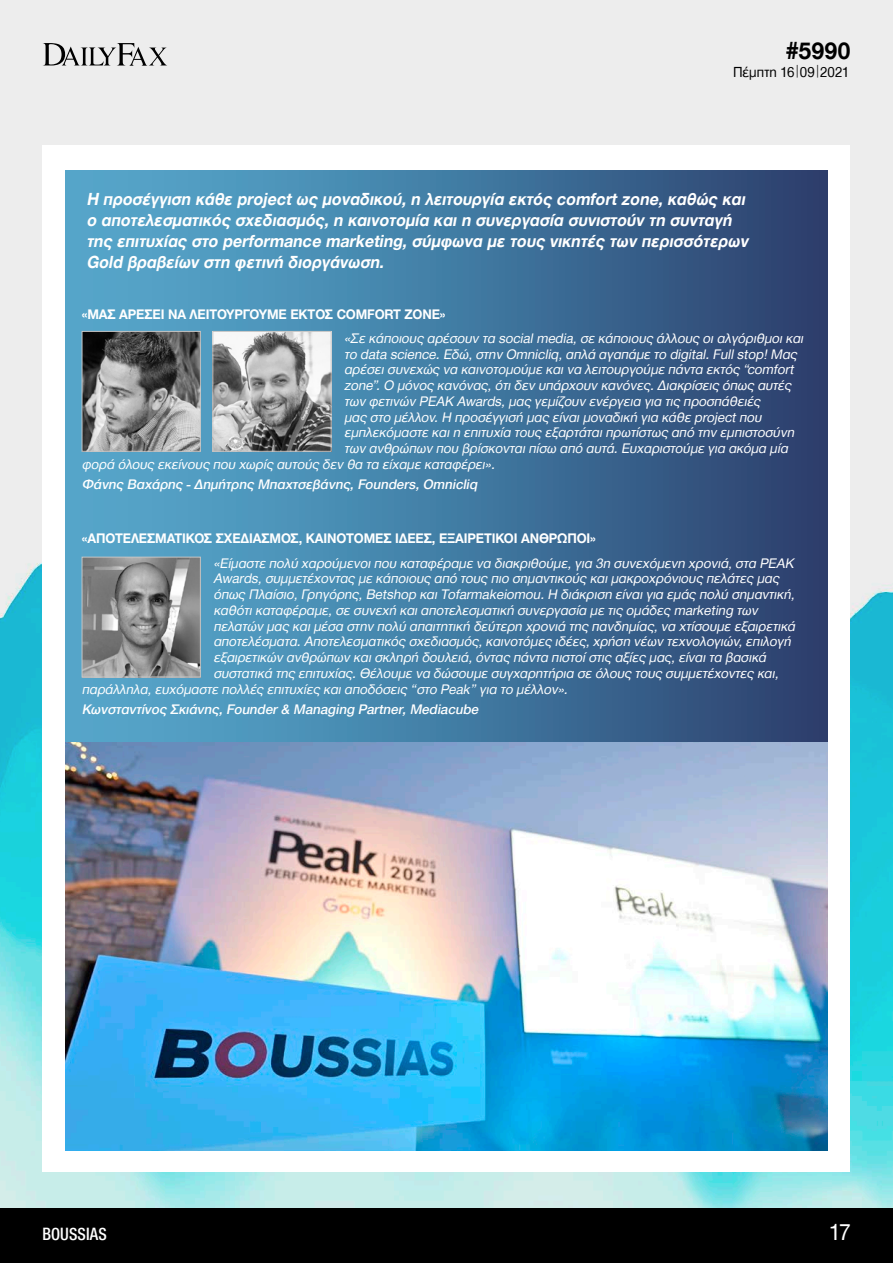
<style>
.page{position:relative;width:893px;height:1263px;background:#fff}
.page>*{position:absolute;margin:0;border:0;box-sizing:border-box;transform-origin:0 0}
.t1{font:700 25.5px "CF Helvetica";color:#000;scale:.95 1}
.t2{font:24px "CF Helvetica";color:#fff;scale:.95 1}
.t3{font:500 18.3px "CF Helvetica Cond";color:#fff;scale:.95 1}
.t4{font:italic 700 18px/21px "CF Helvetica";color:#fff;scale:.95 1}
.t5{font:15px "CF Helvetica";letter-spacing:.01em;color:#000;scale:.95 1}
.t6{font:italic 14.25px "CF Helvetica";color:#fff}
.t7{font:700 14.25px "CF Helvetica";letter-spacing:-.01em;color:#fff;scale:.96 1}
.t8{font:italic 500 14.25px "CF Helvetica";color:#fff}
</style>
<div class="page">
<img style="left:0;top:0;width:893px;height:1209px">
<div style="left:0;top:1209px;width:893px;height:54px;background:#000"></div>
<svg style="left:43px;top:43px;width:124px;height:23px;background:#b2b2b2"></svg>
<div style="left:43px;top:145px;width:807px;height:1026px;background:#fff"></div>
<div style="left:65px;top:170px;width:762px;height:627px;background:linear-gradient(to right,#59b1d4,#2c426f)"></div>
<img style="left:84px;top:333px;width:115px;height:116px">
<div style="left:82px;top:331px;width:119px;height:120px;border:1px solid #c5c5c5"></div>
<img style="left:215px;top:333px;width:114px;height:116px">
<div style="left:213px;top:331px;width:118px;height:120px;border:1px solid #c5c5c5"></div>
<img style="left:84px;top:559px;width:115px;height:116px">
<div style="left:82px;top:557px;width:119px;height:120px;border:1px solid #c5c5c5"></div>
<img style="left:65px;top:742px;width:762px;height:409px">
<h1 class="t1" style="left:786px;top:37px;width:70px">#5990</h1>
<p class="t5" style="left:733px;top:64px;width:124px">Πέμπτη 16|09|2021</p>
<p class="t4" style="left:86px;top:189px;width:702px">Η προσέγγιση κάθε project ως μοναδικού, η λειτουργία εκτός comfort zone, καθώς και ο αποτελεσματικός σχεδιασμός, η καινοτομία και η συνεργασία συνιστούν τη συνταγή της επιτυχίας στο performance marketing, σύμφωνα με τους νικητές των περισσότερων Gold βραβείων στη φετινή διοργάνωση.</p>
<p class="t7" style="left:82px;top:306px;width:380px">«ΜΑΣ ΑΡΕΣΕΙ ΝΑ ΛΕΙΤΟΥΡΓΟΥΜΕ ΕΚΤΟΣ COMFORT ZONE»</p>
<p class="t6" style="left:344px;top:331px;width:463px">«Σε κάποιους αρέσουν τα socialmedia,σε κάποιους άλλους οιαλγόριθμοικαι</p>
<p class="t6" style="left:344px;top:346px;width:457px">το data science.Εδώ,στην Omnicliq,απλά αγαπάμε το digital.Fullstop!Μας</p>
<p class="t6" style="left:344px;top:362px;width:454px">αρέσεισυνεχώς να καινοτομούμε καινα λειτουργούμε πάντα εκτός “comfort</p>
<p class="t6" style="left:344px;top:378px;width:451px">zone”.Ο μόνος κανόνας,ότιδεν υπάρχουν κανόνες.Διακρίσεις όπως αυτές</p>
<p class="t6" style="left:344px;top:394px;width:420px">των φετινών PEAK Awards,μας γεμίζουν ενέργεια για τις προσπάθειές</p>
<p class="t6" style="left:344px;top:409px;width:422px">μας στο μέλλον.Η προσέγγισή μας είναιμοναδική για κάθε projectπου</p>
<p class="t6" style="left:344px;top:425px;width:454px">εμπλεκόμαστε καιη επιτυχία τους εξαρτάταιπρωτίστως από την εμπιστοσύνη</p>
<p class="t6" style="left:344px;top:441px;width:448px">των ανθρώπων που βρίσκονταιπίσω από αυτά.Ευχαριστούμε για ακόμα μία</p>
<p class="t6" style="left:82px;top:457px;width:417px">φορά όλους εκείνους που χωρίς αυτούς δεν θα τα είχαμε καταφέρει».</p>
<p class="t8" style="left:82px;top:476px;width:400px">Φάνης Βαχάρης - Δημήτρης Μπαχτσεβάνης, Founders, Omnicliq</p>
<p class="t7" style="left:82px;top:531px;width:537px">«ΑΠΟΤΕΛΕΣΜΑΤΙΚΟΣ ΣΧΕΔΙΑΣΜΟΣ, ΚΑΙΝΟΤΟΜΕΣ ΙΔΕΕΣ, ΕΞΑΙΡΕΤΙΚΟΙ ΑΝΘΡΩΠΟΙ»</p>
<p class="t6" style="left:213px;top:555px;width:584px">«Είμαστε πολύ χαρούμενοιπου καταφέραμε να διακριθούμε,για 3η συνεχόμενη χρονιά,στα PEAK</p>
<p class="t6" style="left:213px;top:571px;width:570px">Awards,συμμετέχοντας με κάποιους από τους πιο σημαντικούς καιμακροχρόνιους πελάτες μας</p>
<p class="t6" style="left:213px;top:587px;width:585px">όπως Πλαίσιο,Γρηγόρης,Betshop καιTofarmakeiomou.Η διάκριση είναιγια εμάς πολύ σημαντική,</p>
<p class="t6" style="left:213px;top:602px;width:549px">καθότικαταφέραμε,σε συνεχή καιαποτελεσματική συνεργασία με τις ομάδες marketing των</p>
<p class="t6" style="left:213px;top:618px;width:586px">πελατών μας καιμέσα στην πολύ απαιτητική δεύτερη χρονιά της πανδημίας,να χτίσουμε εξαιρετικά</p>
<p class="t6" style="left:213px;top:634px;width:581px">αποτελέσματα.Αποτελεσματικός σχεδιασμός,καινοτόμες ιδέες,χρήση νέων τεχνολογιών,επιλογή</p>
<p class="t6" style="left:213px;top:650px;width:557px">εξαιρετικών ανθρώπων καισκληρή δουλειά,όντας πάντα πιστοί στις αξίες μας,είναιτα βασικά</p>
<p class="t6" style="left:213px;top:665px;width:569px">συστατικά της επιτυχίας.Θέλουμε να δώσουμε συγχαρητήρια σε όλους τους συμμετέχοντες και,</p>
<p class="t6" style="left:82px;top:681px;width:490px">παράλληλα,ευχόμαστε πολλές επιτυχίες καιαποδόσεις “στο Peak” για το μέλλον».</p>
<p class="t8" style="left:82px;top:701px;width:401px">Κωνσταντίνος Σκιάνης, Founder &amp; Managing Partner, Mediacube</p>
<p class="t3" style="left:43px;top:1224px;width:69px">BOUSSIAS</p>
<h2 class="t2" style="left:829px;top:1219px;width:24px">17</h2>
</div>
